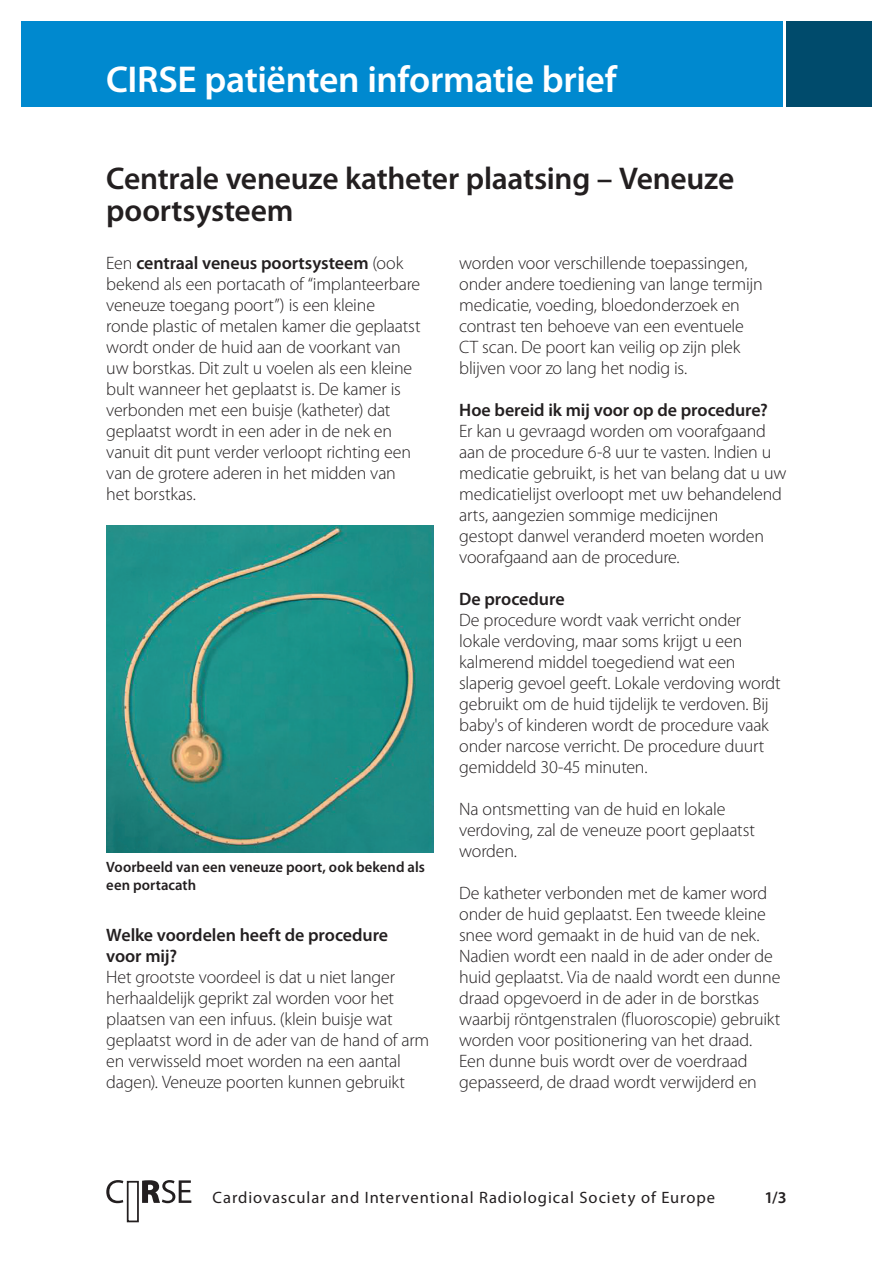
<style>
.page{position:relative;width:893px;height:1263px;background:#fff}
.page>*{position:absolute;margin:0;border:0;box-sizing:border-box;transform-origin:0 0}
.t1{font:600 37.5px "Myriad Pro";letter-spacing:-.01em;color:#fff}
.t2{font:600 31.5px/31.5px "Myriad Pro";letter-spacing:-.01em;color:#231f20}
.t3{font:300 18px/21px "Myriad Pro";letter-spacing:-.01em;color:#231f20}
.t4{font:600 18px/21px "Myriad Pro";letter-spacing:-.005em;color:#231f20}
.t5{font:16.5px "Myriad Pro";letter-spacing:.055em;color:#231f20}
.t6{font:600 16.5px "Myriad Pro";color:#231f20}
.t7{font:600 15px/18px "Myriad Pro";letter-spacing:.005em;color:#231f20}
.s1{font-weight:600}
</style>
<div class="page">
<div style="left:127px;top:1181px;width:12px;height:41px;background:#fff;border:2px solid #231f20"></div>
<svg style="left:106px;top:1180px;width:85px;height:23px"></svg>
<img style="left:106px;top:525px;width:328px;height:328px">
<div style="left:21px;top:21px;width:761px;height:85px;background:#0089cf"></div>
<div style="left:787px;top:21px;width:85px;height:85px;background:#004b6c"></div>
<h1 class="t1" style="left:106px;top:59px;width:512px">CIRSE patiënten informatie brief</h1>
<h2 class="t2" style="left:106px;top:164px;width:630px">Centrale veneuze katheter plaatsing – Veneuze poortsysteem</h2>
<p class="t3" style="left:106px;top:252px;width:316px">Een <span class="s1">centraal veneus poortsysteem</span> (ook bekend als een portacath of “implanteerbare veneuze toegang poort”) is een kleine ronde plastic of metalen kamer die geplaatst wordt onder de huid aan de voorkant van uw borstkas. Dit zult u voelen als een kleine bult wanneer het geplaatst is. De kamer is verbonden met een buisje (katheter) dat geplaatst wordt in een ader in de nek en vanuit dit punt verder verloopt richting een van de grotere aderen in het midden van het borstkas.</p>
<p class="t7" style="left:106px;top:858px;width:320px">Voorbeeld van een veneuze poort, ook bekend als een portacath</p>
<p class="t4" style="left:106px;top:924px;width:283px">Welke voordelen heeft de procedure voor mij?</p>
<p class="t3" style="left:106px;top:966px;width:325px">Het grootste voordeel is dat u niet langer herhaaldelijk geprikt zal worden voor het plaatsen van een infuus. (klein buisje wat geplaatst word in de ader van de hand of arm en verwisseld moet worden na een aantal dagen). Veneuze poorten kunnen gebruikt</p>
<p class="t3" style="left:459px;top:253px;width:305px">worden voor verschillende toepassingen, onder andere toediening van lange termijn medicatie, voeding, bloedonderzoek en contrast ten behoeve van een eventuele CT scan. De poort kan veilig op zijn plek blijven voor zo lang het nodig is.</p>
<p class="t4" style="left:459px;top:399px;width:310px">Hoe bereid ik mij voor op de procedure?</p>
<p class="t3" style="left:459px;top:421px;width:329px">Er kan u gevraagd worden om voorafgaand aan de procedure 6-8 uur te vasten. Indien u medicatie gebruikt, is het van belang dat u uw medicatielijst overloopt met uw behandelend arts, aangezien sommige medicijnen<br>gestopt danwel veranderd moeten worden voorafgaand aan de procedure.</p>
<p class="t4" style="left:459px;top:589px;width:107px">De procedure</p>
<p class="t3" style="left:459px;top:610px;width:323px">De procedure wordt vaak verricht onder lokale verdoving, maar soms krijgt u een kalmerend middel toegediend wat een slaperig gevoel geeft. Lokale verdoving wordt gebruikt om de huid tijdelijk te verdoven. Bij baby's of kinderen wordt de procedure vaak onder narcose verricht. De procedure duurt gemiddeld 30-45 minuten.</p>
<p class="t3" style="left:459px;top:799px;width:297px">Na ontsmetting van de huid en lokale verdoving, zal de veneuze poort geplaatst worden.</p>
<p class="t3" style="left:459px;top:883px;width:323px">De katheter verbonden met de kamer word onder de huid geplaatst. Een tweede kleine snee word gemaakt in de huid van de nek.<br>Nadien wordt een naald in de ader onder de huid geplaatst. Via de naald wordt een dunne draad opgevoerd in de ader in de borstkas waarbij röntgenstralen (fluoroscopie) gebruikt worden voor positionering van het draad.<br>Een dunne buis wordt over de voerdraad gepasseerd, de draad wordt verwijderd en</p>
<p class="t5" style="left:213px;top:1188px;width:504px">Cardiovascular and Interventional Radiological Society of Europe</p>
<p class="t6" style="left:764px;top:1188px;width:24px">1/3</p>
</div>
